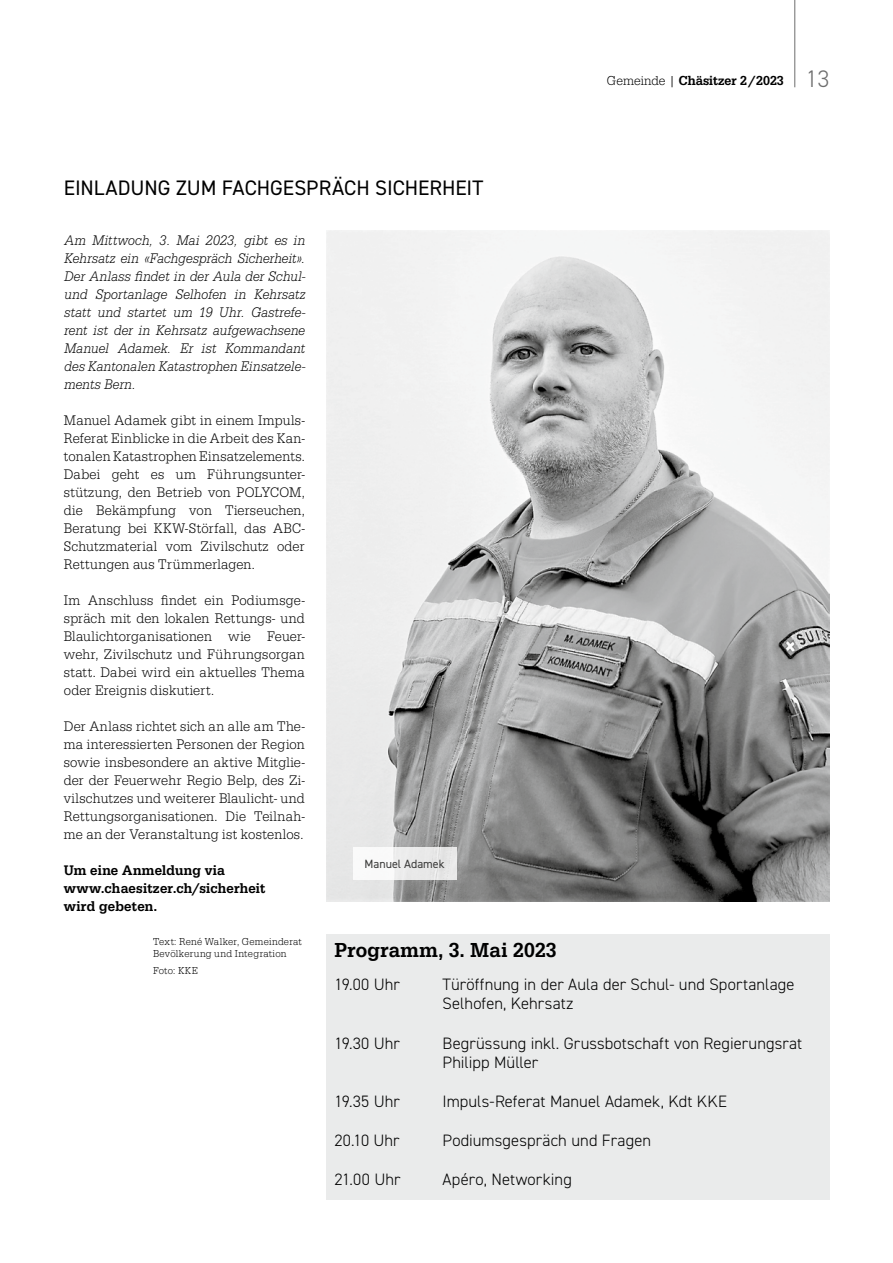
<style>
.page{position:relative;width:893px;height:1263px;background:#fff}
.page>*{position:absolute;margin:0;border:0;box-sizing:border-box;transform-origin:0 0}
.t1{font:21px "DIN2014";letter-spacing:-.005em;color:#000}
.t2{font:500 21px "Serifa";letter-spacing:.01em;color:#000;scale:.93 1}
.t3{font:300 16.5px/19.5px "DIN2014";letter-spacing:.005em;color:#000}
.t4{font:300 14.4px/18px "Serifa";letter-spacing:.02em;color:#000;text-align:justify;scale:.93 1}
.t5{font:italic 300 14.4px/18px "Serifa";letter-spacing:.01em;color:#000;text-align:justify;scale:.93 1}
.t6{font:500 14.4px/18px "Serifa";letter-spacing:.015em;color:#000;scale:.93 1}
.t7{font:500 13.5px "Serifa";color:#000;scale:.93 1}
.t8{font:12px "DIN2014";color:#3a3a39}
.t9{font:300 10.5px/12px "Serifa";letter-spacing:.02em;color:#000;scale:.93 1}
.s1{font-weight:300}
.s2{font-family:"DIN2014";font-weight:300;font-size:24px;color:#6e6e6e}
</style>
<div class="page">
<hr style="left:794px;top:0;width:1px;height:87px;background:#6e6e6e">
<img style="left:326px;top:230px;width:503px;height:671px">
<div style="left:353px;top:847px;width:103px;height:33px;background:linear-gradient(to right,#fdfdfd,#e2e2e1)"></div>
<div style="left:326px;top:934px;width:503px;height:265px;background:#eaebeb"></div>
<h1 class="t1" style="left:64px;top:175px;width:421px">EINLADUNG ZUM FACHGESPRÄCH SICHERHEIT</h1>
<p class="t7" style="left:607px;top:73px;width:240px"><span class="s1">Gemeinde |</span> Chäsitzer 2 / 2023 <span class="s2">13</span></p>
<p class="t5" style="left:64px;top:232px;width:261px">Am Mittwoch, 3. Mai 2023, gibt es in Kehrsatz ein «Fachgespräch Sicherheit».<br>Der Anlass findet in der Aula der Schul&shy;und Sportanlage Selhofen in Kehrsatz statt und startet um 19 Uhr. Gastrefe&shy;rent ist der in Kehrsatz aufgewachsene Manuel Adamek. Er ist Kommandant des Kantonalen Katastrophen Einsatzele&shy;ments Bern.</p>
<p class="t4" style="left:64px;top:411px;width:261px">Manuel Adamek gibt in einem Impuls-Referat Einblicke in die Arbeit des Kan&shy;tonalen Katastrophen Einsatzelements.<br>Dabei geht es um Führungsunter&shy;stützung, den Betrieb von POLYCOM, die Bekämpfung von Tierseuchen, Beratung bei KKW-Störfall, das ABC-Schutzmaterial vom Zivilschutz oder Rettungen aus Trümmerlagen.</p>
<p class="t4" style="left:64px;top:591px;width:261px">Im Anschluss findet ein Podiumsge&shy;spräch mit den lokalen Rettungs- und Blaulichtorganisationen wie Feuer&shy;wehr, Zivilschutz und Führungsorgan statt. Dabei wird ein aktuelles Thema oder Ereignis diskutiert.</p>
<p class="t4" style="left:64px;top:717px;width:261px">Der Anlass richtet sich an alle am The&shy;ma interessierten Personen der Region sowie insbesondere an aktive Mitglie&shy;der der Feuerwehr Regio Belp, des Zi&shy;vilschutzes und weiterer Blaulicht- und Rettungsorganisationen. Die Teilnah&shy;me an der Veranstaltung ist kostenlos.</p>
<p class="t6" style="left:64px;top:861px;width:218px">Um eine Anmeldung via www.chaesitzer.ch/sicherheit wird gebeten.</p>
<p class="t9" style="left:153px;top:936px;width:161px">Text: René Walker, Gemeinderat<br>Bevölkerung und Integration</p>
<p class="t9" style="left:153px;top:964px;width:50px">Foto: KKE</p>
<p class="t8" style="left:364px;top:857px;width:82px">Manuel Adamek</p>
<h1 class="t2" style="left:334px;top:938px;width:240px">Programm, 3. Mai 2023</h1>
<p class="t3" style="left:334px;top:974px;width:67px">19.00 Uhr</p>
<p class="t3" style="left:442px;top:974px;width:353px">Türöffnung in der Aula der Schul- und Sportanlage<br>Selhofen, Kehrsatz</p>
<p class="t3" style="left:334px;top:1033px;width:67px">19.30 Uhr</p>
<p class="t3" style="left:442px;top:1033px;width:361px">Begrüssung inkl. Grussbotschaft von Regierungsrat<br>Philipp Müller</p>
<p class="t3" style="left:334px;top:1091px;width:67px">19.35 Uhr</p>
<p class="t3" style="left:442px;top:1091px;width:286px">Impuls-Referat Manuel Adamek, Kdt KKE</p>
<p class="t3" style="left:334px;top:1131px;width:67px">20.10 Uhr</p>
<p class="t3" style="left:442px;top:1131px;width:210px">Podiumsgespräch und Fragen</p>
<p class="t3" style="left:334px;top:1170px;width:67px">21.00 Uhr</p>
<p class="t3" style="left:442px;top:1170px;width:131px">Apéro, Networking</p>
</div>
